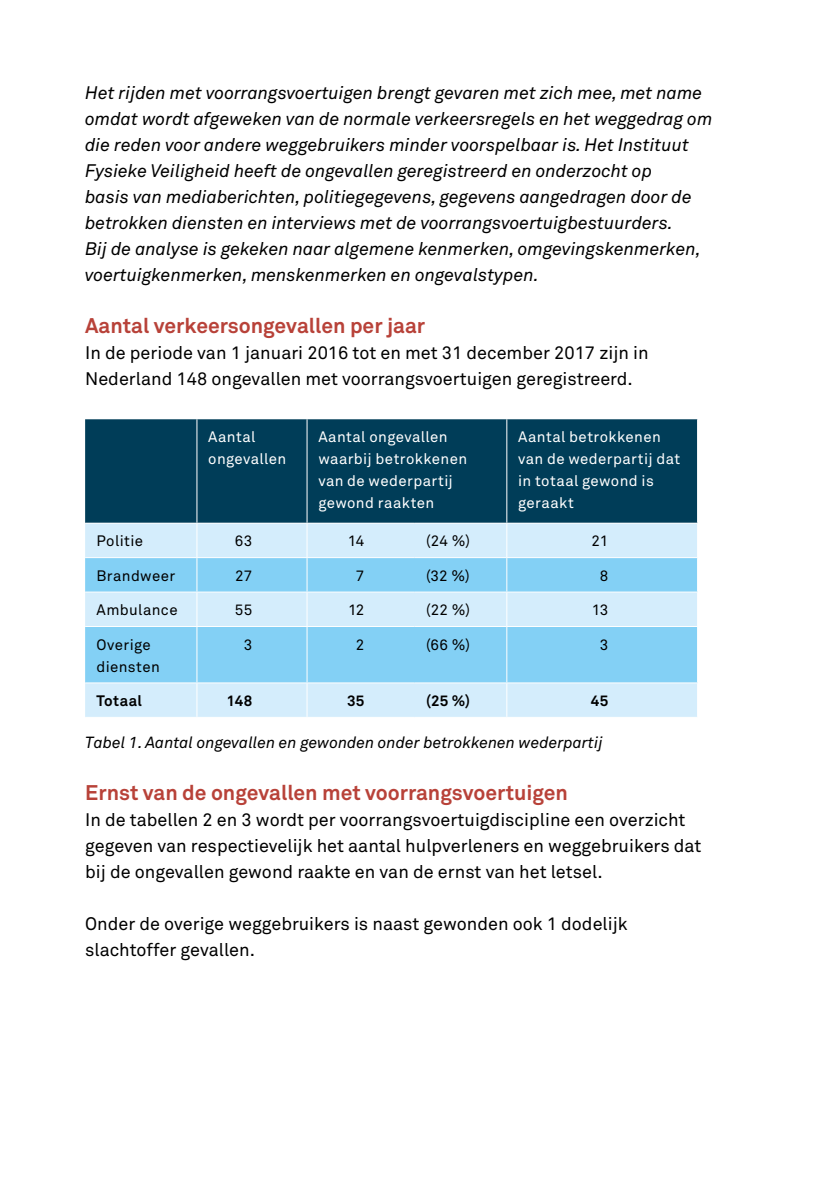
<style>
.page{position:relative;width:840px;height:1191px;background:#fff}
.page>*{position:absolute;margin:0;border:0;box-sizing:border-box;transform-origin:0 0}
.t1{font:700 21px "Akkurat Std";color:#b84239}
.t2{font:italic 18px/26px "Akkurat Std";color:#000}
.t3{font:18px/26px "Akkurat Std";color:#000}
.t4{font:italic 16px "Akkurat Std";color:#000}
.t5{font:15px/22px "Akkurat Std";letter-spacing:.025em;color:#fff}
.t6{font:15px/22px "Akkurat Std";letter-spacing:.025em;color:#000}
.t7{font:700 15px "Akkurat Std";letter-spacing:.025em;color:#000}
</style>
<div class="page">
<div style="left:85px;top:419px;width:611px;height:103px;background:#003d58"></div>
<div style="left:85px;top:523px;width:611px;height:194px;background:#d4edfc"></div>
<svg style="left:85px;top:558px;width:611px;height:124px;background:#9ad8f6"></svg>
<hr style="left:196px;top:419px;width:1px;height:103px;background:#fff">
<hr style="left:306px;top:419px;width:1px;height:103px;background:#fff">
<hr style="left:506px;top:419px;width:1px;height:103px;background:#fff">
<hr style="left:196px;top:523px;width:1px;height:34px;background:#fff">
<hr style="left:306px;top:523px;width:1px;height:34px;background:#fff">
<hr style="left:506px;top:523px;width:1px;height:34px;background:#fff">
<hr style="left:85px;top:557px;width:112px;height:1px;background:#fff">
<hr style="left:197px;top:557px;width:110px;height:1px;background:#fff">
<hr style="left:307px;top:557px;width:107px;height:1px;background:#fff">
<hr style="left:414px;top:557px;width:92px;height:1px;background:#fff">
<hr style="left:506px;top:557px;width:191px;height:1px;background:#fff">
<hr style="left:196px;top:558px;width:1px;height:33px;background:#fff">
<hr style="left:306px;top:558px;width:1px;height:33px;background:#fff">
<hr style="left:506px;top:558px;width:1px;height:33px;background:#fff">
<hr style="left:85px;top:591px;width:112px;height:1px;background:#fff">
<hr style="left:197px;top:591px;width:110px;height:1px;background:#fff">
<hr style="left:307px;top:591px;width:107px;height:1px;background:#fff">
<hr style="left:414px;top:591px;width:92px;height:1px;background:#fff">
<hr style="left:506px;top:591px;width:191px;height:1px;background:#fff">
<hr style="left:196px;top:592px;width:1px;height:34px;background:#fff">
<hr style="left:306px;top:592px;width:1px;height:34px;background:#fff">
<hr style="left:506px;top:592px;width:1px;height:34px;background:#fff">
<hr style="left:85px;top:626px;width:112px;height:1px;background:#fff">
<hr style="left:197px;top:626px;width:110px;height:1px;background:#fff">
<hr style="left:307px;top:626px;width:107px;height:1px;background:#fff">
<hr style="left:414px;top:626px;width:92px;height:1px;background:#fff">
<hr style="left:506px;top:626px;width:191px;height:1px;background:#fff">
<hr style="left:196px;top:627px;width:1px;height:55px;background:#fff">
<hr style="left:306px;top:627px;width:1px;height:55px;background:#fff">
<hr style="left:506px;top:627px;width:1px;height:55px;background:#fff">
<hr style="left:85px;top:682px;width:112px;height:1px;background:#fff">
<hr style="left:197px;top:682px;width:110px;height:1px;background:#fff">
<hr style="left:307px;top:682px;width:107px;height:1px;background:#fff">
<hr style="left:414px;top:682px;width:92px;height:1px;background:#fff">
<hr style="left:506px;top:682px;width:191px;height:1px;background:#fff">
<hr style="left:196px;top:683px;width:1px;height:34px;background:#fff">
<hr style="left:306px;top:683px;width:1px;height:34px;background:#fff">
<hr style="left:506px;top:683px;width:1px;height:34px;background:#fff">
<p class="t2" style="left:85px;top:80px;width:628px">Het rijden met voorrangsvoertuigen brengt gevaren met zich mee, met name omdat wordt afgeweken van de normale verkeersregels en het weggedrag om die reden voor andere weggebruikers minder voorspelbaar is. Het Instituut Fysieke Veiligheid heeft de ongevallen geregistreerd en onderzocht op<br>basis van mediaberichten, politiegegevens, gegevens aangedragen door de betrokken diensten en interviews met de voorrangsvoertuigbestuurders.<br>Bij de analyse is gekeken naar algemene kenmerken, omgevingskenmerken, voertuigkenmerken, menskenmerken en ongevalstypen.</p>
<p class="t1" style="left:85px;top:313px;width:341px">Aantal verkeersongevallen per jaar</p>
<p class="t3" style="left:85px;top:340px;width:564px">In de periode van 1 januari 2016 tot en met 31 december 2017 zijn in<br>Nederland 148 ongevallen met voorrangsvoertuigen geregistreerd.</p>
<p class="t5" style="left:208px;top:426px;width:80px">Aantal ongevallen</p>
<p class="t5" style="left:318px;top:426px;width:150px">Aantal ongevallen waarbij betrokkenen van de wederpartij gewond raakten</p>
<p class="t5" style="left:518px;top:426px;width:163px">Aantal betrokkenen van de wederpartij dat in totaal gewond is geraakt</p>
<p class="t6" style="left:96px;top:530px;width:48px">Politie</p>
<p class="t6" style="left:235px;top:530px;width:19px">63</p>
<p class="t6" style="left:347px;top:530px;width:18px">14</p>
<p class="t6" style="left:426px;top:530px;width:45px">(24 %)</p>
<p class="t6" style="left:591px;top:530px;width:18px">21</p>
<p class="t6" style="left:96px;top:564px;width:80px">Brandweer</p>
<p class="t6" style="left:235px;top:564px;width:19px">27</p>
<p class="t6" style="left:356px;top:564px;width:10px">7</p>
<p class="t6" style="left:426px;top:564px;width:45px">(32 %)</p>
<p class="t6" style="left:599px;top:564px;width:10px">8</p>
<p class="t6" style="left:96px;top:599px;width:83px">Ambulance</p>
<p class="t6" style="left:235px;top:599px;width:19px">55</p>
<p class="t6" style="left:348px;top:599px;width:18px">12</p>
<p class="t6" style="left:426px;top:599px;width:45px">(22 %)</p>
<p class="t6" style="left:591px;top:599px;width:18px">13</p>
<p class="t6" style="left:96px;top:633px;width:65px">Overige diensten</p>
<p class="t6" style="left:244px;top:633px;width:10px">3</p>
<p class="t6" style="left:356px;top:633px;width:10px">2</p>
<p class="t6" style="left:426px;top:633px;width:45px">(66 %)</p>
<p class="t6" style="left:599px;top:633px;width:10px">3</p>
<p class="t7" style="left:96px;top:691px;width:47px">Totaal</p>
<p class="t7" style="left:226px;top:691px;width:27px">148</p>
<p class="t7" style="left:347px;top:691px;width:19px">35</p>
<p class="t7" style="left:426px;top:691px;width:45px">(25 %)</p>
<p class="t7" style="left:590px;top:691px;width:19px">45</p>
<p class="t4" style="left:85px;top:733px;width:519px">Tabel 1. Aantal ongevallen en gewonden onder betrokkenen wederpartij</p>
<p class="t1" style="left:85px;top:779px;width:484px">Ernst van de ongevallen met voorrangsvoertuigen</p>
<p class="t3" style="left:85px;top:806px;width:617px">In de tabellen 2 en 3 wordt per voorrangsvoertuigdiscipline een overzicht gegeven van respectievelijk het aantal hulpverleners en weggebruikers dat bij de ongevallen gewond raakte en van de ernst van het letsel.</p>
<p class="t3" style="left:85px;top:910px;width:543px">Onder de overige weggebruikers is naast gewonden ook 1 dodelijk slachtoffer gevallen.</p>
</div>
